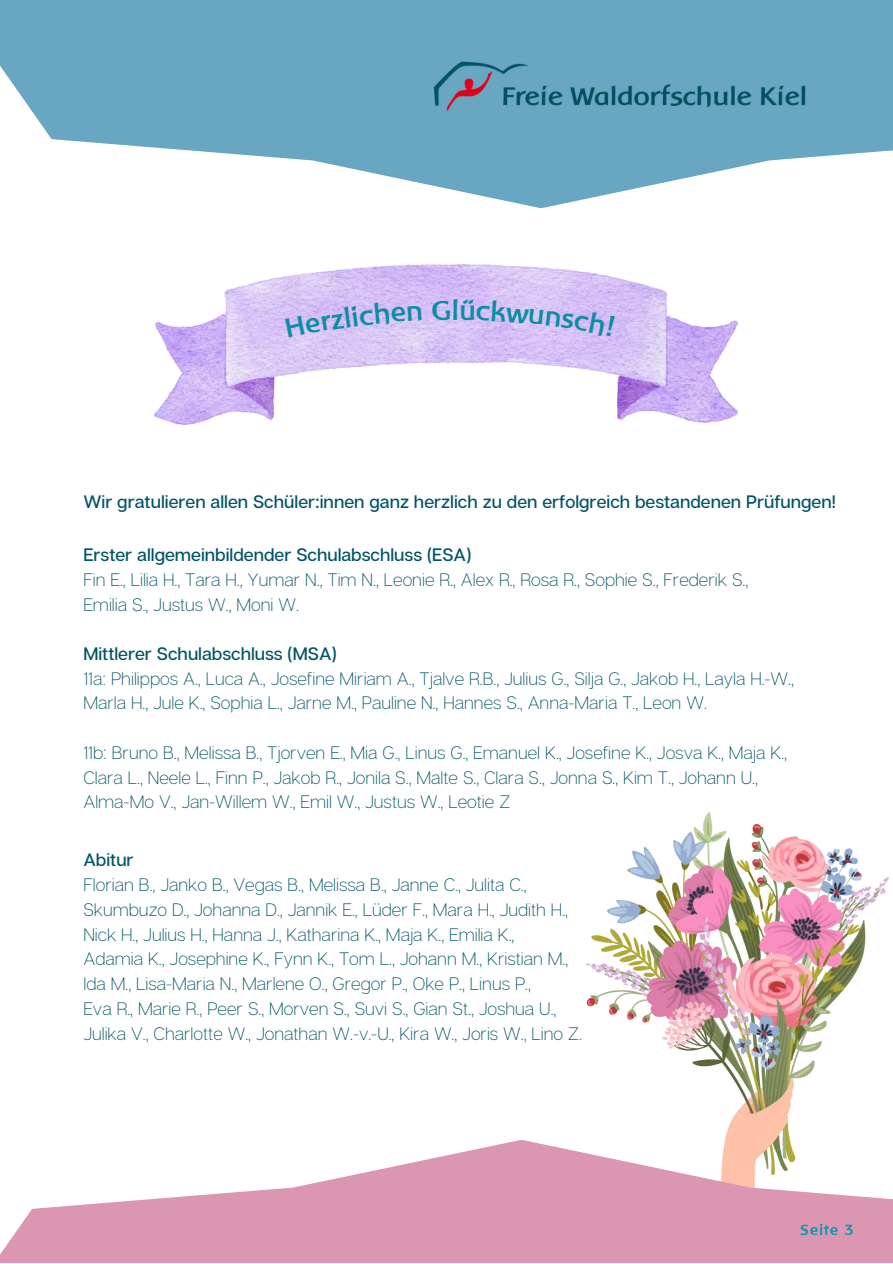
<style>
.page{position:relative;width:893px;height:1264px;background:#fff}
.page>*{position:absolute;margin:0;border:0;box-sizing:border-box;transform-origin:0 0}
.t1{font:700 27.45px "Baar Philos";color:#0b8da4}
.t2{font:200 18px/24.8px "Articulat CF";color:#005465}
.t3{font:500 18px "Articulat CF";color:#005465}
.t4{font:700 15px "Baar Philos";letter-spacing:.05em;color:#0097b2}
</style>
<div class="page">
<svg style="left:0;top:0;width:892px;height:208px;fill:#69a6c2"></svg>
<img style="left:419px;top:50px;width:400px;height:78px">
<img style="left:587px;top:812px;width:301px;height:327px">
<svg style="left:0;top:1139px;width:892px;height:123px;fill:#db97b1"></svg>
<img style="left:155px;top:265px;width:582px;height:159px">
<svg style="left:285px;top:301px;width:137px;height:37px;background:#d5c0f4"></svg>
<svg style="left:432px;top:300px;width:18px;height:20px"></svg>
<svg style="left:460px;top:298px;width:155px;height:38px;background:#d5bff5"></svg>
<p class="t1" style="left:451px;top:295px;width:9px">l</p>
<p class="t3" style="left:83px;top:490px;width:754px">Wir gratulieren allen Schüler:innen ganz herzlich zu den erfolgreich bestandenen Prüfungen!</p>
<p class="t3" style="left:83px;top:543px;width:389px">Erster allgemeinbildender Schulabschluss (ESA)</p>
<p class="t2" style="left:83px;top:566px;width:666px">Fin E., Lilia H., Tara H., Yumar N., Tim N., Leonie R., Alex R., Rosa R., Sophie S., Frederik S.,</p>
<p class="t2" style="left:83px;top:591px;width:217px">Emilia S., Justus W., Moni W.</p>
<p class="t3" style="left:83px;top:642px;width:255px">Mittlerer Schulabschluss (MSA)</p>
<p class="t2" style="left:83px;top:665px;width:712px">11a: Philippos A., Luca A., Josefine Miriam A., Tjalve R.B., Julius G., Silja G., Jakob H., Layla H.-W.,</p>
<p class="t2" style="left:83px;top:690px;width:625px">Marla H., Jule K., Sophia L., Jarne M., Pauline N., Hannes S., Anna-Maria T., Leon W.</p>
<p class="t2" style="left:83px;top:739px;width:705px">11b: Bruno B., Melissa B., Tjorven E., Mia G., Linus G., Emanuel K., Josefine K., Josva K., Maja K.,</p>
<p class="t2" style="left:83px;top:764px;width:676px">Clara L., Neele L., Finn P., Jakob R., Jonila S., Malte S., Clara S., Jonna S., Kim T., Johann U.,</p>
<p class="t2" style="left:83px;top:789px;width:428px">Alma-Mo V., Jan-Willem W., Emil W., Justus W., Leotie Z</p>
<p class="t3" style="left:83px;top:848px;width:52px">Abitur</p>
<p class="t2" style="left:83px;top:871px;width:486px">Florian B., Janko B., Vegas B., Melissa B., Janne C., Julita C.,<br>Skumbuzo D., Johanna D., Jannik E., Lüder F., Mara H., Judith H.,<br>Nick H., Julius H., Hanna J., Katharina K., Maja K., Emilia K.,</p>
<p class="t2" style="left:83px;top:946px;width:486px">Adamia K., Josephine K., Fynn K., Tom L., Johann M., Kristian M.,<br>Ida M., Lisa-Maria N., Marlene O., Gregor P., Oke P., Linus P.,</p>
<p class="t2" style="left:83px;top:995px;width:500px">Eva R., Marie R., Peer S., Morven S., Suvi S., Gian St., Joshua U.,<br>Julika V., Charlotte W., Jonathan W.-v.-U., Kira W., Joris W., Lino Z.</p>
<p class="t4" style="left:800px;top:1221px;width:55px">Seite 3</p>
</div>
